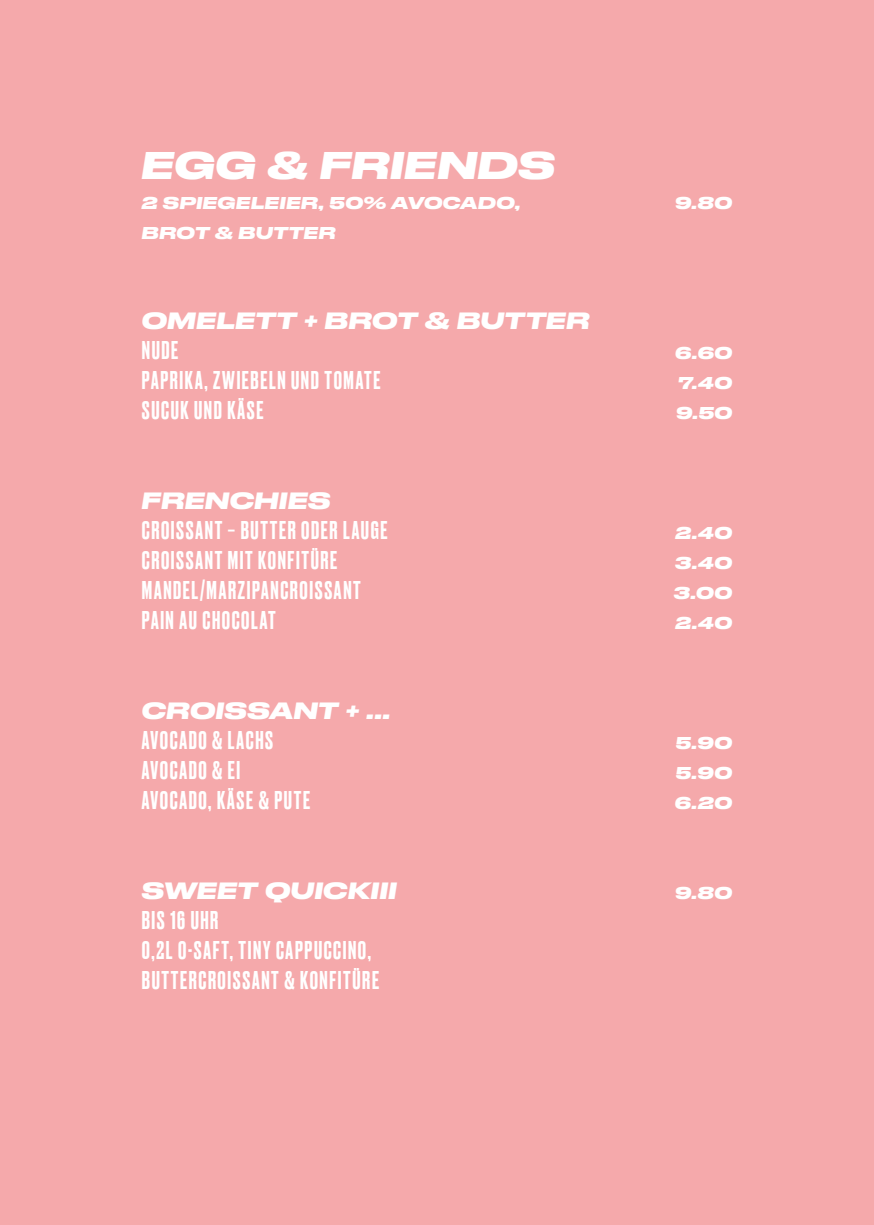
<style>
.page{position:relative;width:874px;height:1225px;background:#fff}
.page>*{position:absolute;margin:0;border:0;box-sizing:border-box;transform-origin:0 0}
.t1{font:italic 700 36px "Druk Wide TT";letter-spacing:.025em;color:#fff}
.Body{font:500 24px "Druk TT";letter-spacing:.065em;color:#fff}
.t2{font:italic 700 22px "Druk Wide TT";letter-spacing:.03em;color:#fff}
.Price{font:italic 700 16px "Druk Wide TT";letter-spacing:.035em;color:#fff}
</style>
<div class="page">
<div style="left:0;top:0;width:873px;height:1225px;background:#f5a9ab"></div>
<p class="t1" style="left:142px;top:136px;width:414px">EGG &amp; FRIENDS</p>
<p class="Price" style="left:142px;top:190px;width:380px">2 SPIEGELEIER, 50% AVOCADO,</p>
<p class="Price" style="left:142px;top:220px;width:195px">BROT &amp; BUTTER</p>
<p class="t2" style="left:142px;top:303px;width:448px">OMELETT + BROT &amp; BUTTER</p>
<p class="Body" style="left:142px;top:334px;width:38px">NUDE</p>
<p class="Body" style="left:142px;top:364px;width:240px">PAPRIKA, ZWIEBELN UND TOMATE</p>
<p class="Body" style="left:142px;top:394px;width:123px">SUCUK UND KÄSE</p>
<p class="t2" style="left:142px;top:483px;width:190px">FRENCHIES</p>
<p class="Body" style="left:142px;top:514px;width:247px">CROISSANT – BUTTER ODER LAUGE</p>
<p class="Body" style="left:142px;top:544px;width:197px">CROISSANT MIT KONFITÜRE</p>
<p class="Body" style="left:142px;top:574px;width:220px">MANDEL/MARZIPANCROISSANT</p>
<p class="Body" style="left:142px;top:604px;width:135px">PAIN AU CHOCOLAT</p>
<p class="t2" style="left:142px;top:693px;width:250px">CROISSANT + ...</p>
<p class="Body" style="left:142px;top:724px;width:133px">AVOCADO &amp; LACHS</p>
<p class="Body" style="left:142px;top:754px;width:100px">AVOCADO &amp; EI</p>
<p class="Body" style="left:142px;top:784px;width:169px">AVOCADO, KÄSE &amp; PUTE</p>
<p class="t2" style="left:142px;top:873px;width:256px">SWEET QUICKIII</p>
<p class="Body" style="left:142px;top:904px;width:78px">BIS 16 UHR</p>
<p class="Body" style="left:142px;top:934px;width:230px">0,2L O-SAFT, TINY CAPPUCCINO,</p>
<p class="Body" style="left:142px;top:964px;width:238px">BUTTERCROISSANT &amp; KONFITÜRE</p>
<p class="Price" style="left:675px;top:190px;width:58px">9.80</p>
<p class="Price" style="left:674px;top:340px;width:59px">6.60</p>
<p class="Price" style="left:677px;top:370px;width:56px">7.40</p>
<p class="Price" style="left:675px;top:400px;width:58px">9.50</p>
<p class="Price" style="left:675px;top:520px;width:58px">2.40</p>
<p class="Price" style="left:675px;top:550px;width:58px">3.40</p>
<p class="Price" style="left:673px;top:580px;width:60px">3.00</p>
<p class="Price" style="left:675px;top:610px;width:58px">2.40</p>
<p class="Price" style="left:675px;top:730px;width:58px">5.90</p>
<p class="Price" style="left:675px;top:760px;width:58px">5.90</p>
<p class="Price" style="left:674px;top:790px;width:59px">6.20</p>
<p class="Price" style="left:675px;top:880px;width:58px">9.80</p>
</div>
